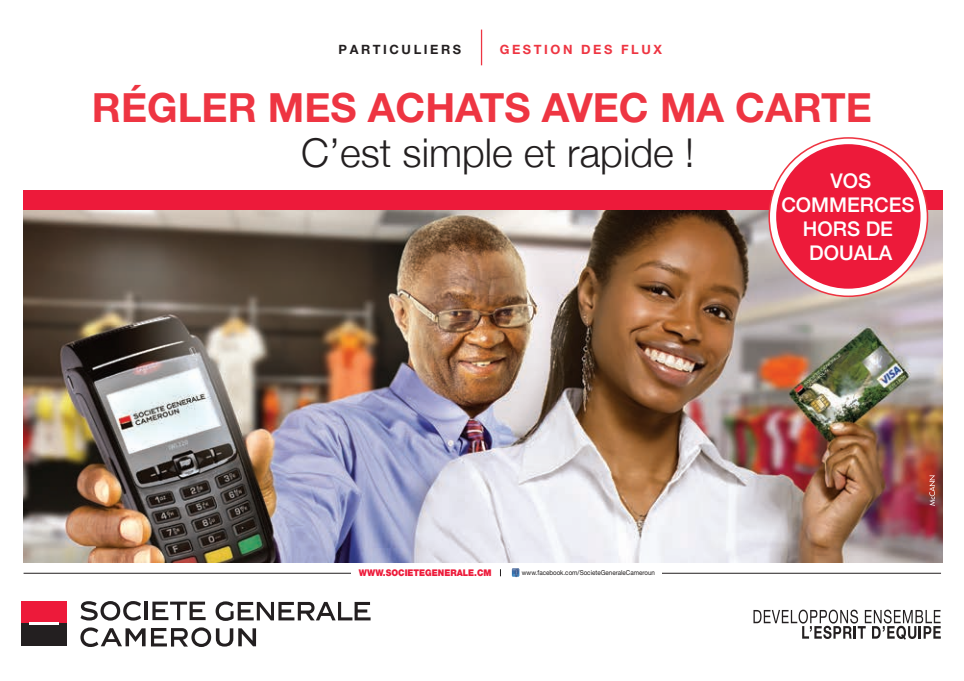
<style>
.page{position:relative;width:964px;height:681px;background:#fff}
.page>*{position:absolute;margin:0;border:0;box-sizing:border-box;transform-origin:0 0}
.t1{font:700 40.4px "Helvetica Neue";color:#ee3542}
.t2{font:300 39.6px "Helvetica Neue";color:#231f20}
.t3{font:500 20px/24px "Helvetica Neue";color:#fff;text-align:center}
.t4{font:700 12.8px "Helvetica Neue";letter-spacing:.2em;color:#ee3542}
.t5{font:700 12.8px "Helvetica Neue";letter-spacing:.2em;color:#231f20}
.t6{font:900 9.2px "Helvetica Neue";color:#ed1a3a;scale:.92 1}
.t7{font:6.8px "Helvetica Neue";color:#211e1e;scale:.92 1}
</style>
<div class="page">
<svg style="left:753px;top:609px;width:188px;height:30px"></svg>
<svg style="left:80px;top:601px;width:61px;height:19px"></svg>
<hr style="left:145px;top:601px;width:3px;height:18px;background:#231f20">
<svg style="left:152px;top:601px;width:54px;height:18px"></svg>
<svg style="left:216px;top:601px;width:154px;height:19px"></svg>
<svg style="left:80px;top:627px;width:176px;height:19px"></svg>
<div style="left:21px;top:600px;width:45px;height:23px;background:#ed1a3a"></div>
<div style="left:21px;top:623px;width:45px;height:23px;background:#231f20"></div>
<hr style="left:29px;top:622px;width:29px;height:2px;background:#fff">
<hr style="left:24px;top:572px;width:917px;height:1px;background:#231f20">
<div style="left:351px;top:567px;width:310px;height:11px;background:#fff"></div>
<svg style="left:512px;top:568px;width:7px;height:8px"></svg>
<img style="left:23px;top:209px;width:919px;height:353px">
<div style="left:23px;top:190px;width:919px;height:19px;background:#ed1a3a"></div>
<hr style="left:481px;top:30px;width:1px;height:35px;background:#ee3542">
<svg style="left:769px;top:138px;width:158px;height:158px"></svg>
<div style="left:776px;top:144px;width:144px;height:144px;background:#ed1a3a;border-radius:50%"></div>
<svg style="left:929px;top:475px;width:6px;height:30px"></svg>
<h3 class="t5" style="left:339px;top:41px;width:124px">PARTICULIERS</h3>
<h3 class="t4" style="left:500px;top:41px;width:164px">GESTION DES FLUX</h3>
<h1 class="t1" style="left:92px;top:82px;width:781px">RÉGLER MES ACHATS AVEC MA CARTE</h1>
<h2 class="t2" style="left:301px;top:121px;width:394px">C’est simple et rapide !</h2>
<h3 class="t3" style="left:781px;top:168px;width:135px">VOS<br>COMMERCES<br>HORS DE<br>DOUALA</h3>
<h3 class="t6" style="left:359px;top:567px;width:146px">WWW.SOCIETEGENERALE.CM</h3>
<p class="t7" style="left:522px;top:568px;width:146px">www.facebook.com/SocieteGeneraleCameroun</p>
</div>
